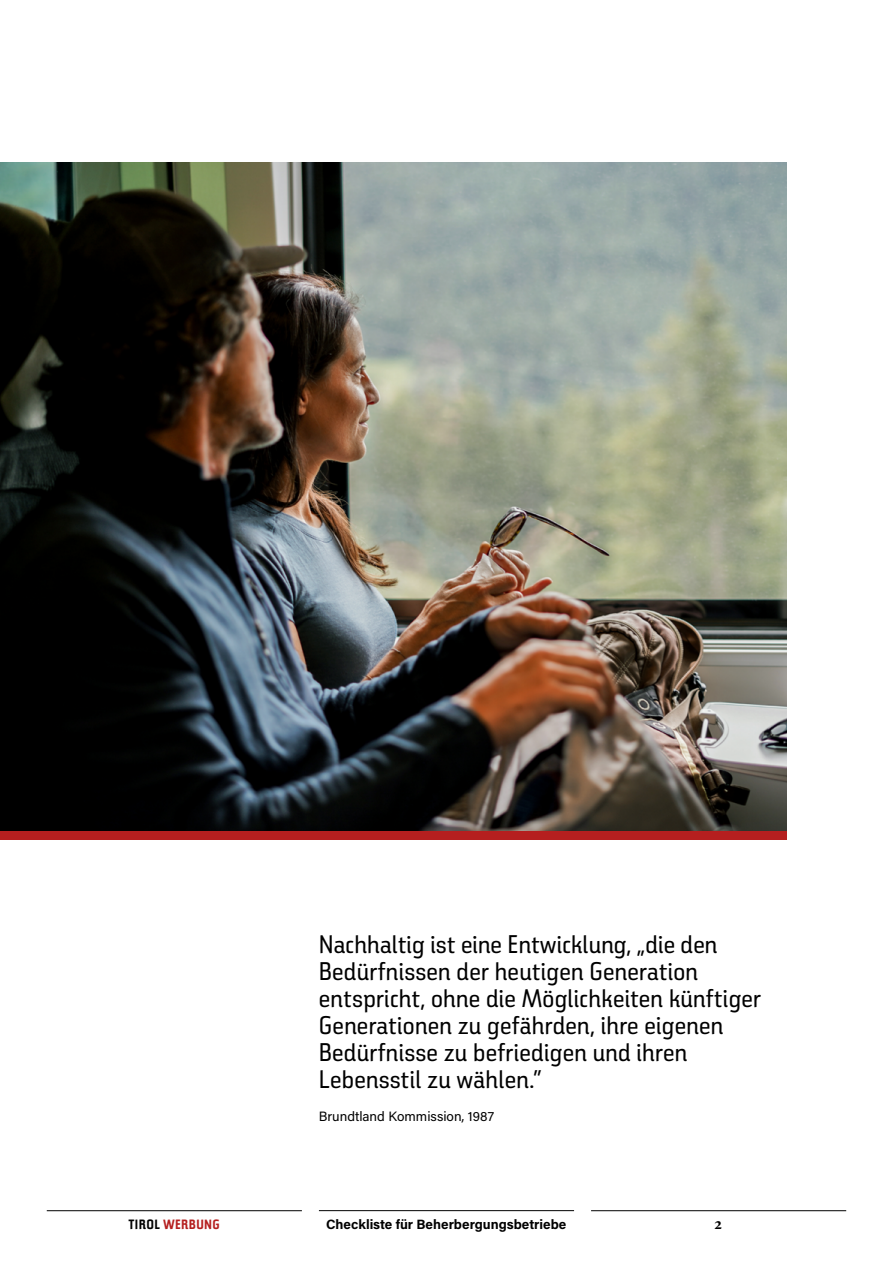
<style>
.page{position:relative;width:893px;height:1263px;background:#fff}
.page>*{position:absolute;margin:0;border:0;box-sizing:border-box;transform-origin:0 0}
.t1{font:25.5px/27.2px "Tirol Sans";letter-spacing:.01em;color:#000}
.t2{font:700 13.5px "Acumin Pro";color:#000}
.t3{font:13.5px "Acumin Pro";color:#000}
.t4{font:700 13.5px "Tirol Sans";letter-spacing:.025em;color:#b51f1f}
.t5{font:700 13.5px "Lava LCG";color:#000}
.s1{color:#000}
</style>
<div class="page">
<hr style="left:47px;top:1210px;width:255px;height:1px;background:#000">
<hr style="left:591px;top:1210px;width:255px;height:1px;background:#000">
<img style="left:0;top:163px;width:787px;height:668px">
<div style="left:0;top:831px;width:787px;height:9px;background:#b51f1f"></div>
<hr style="left:319px;top:1210px;width:255px;height:1px;background:#000">
<p class="t1" style="left:319px;top:930px;width:444px">Nachhaltig ist eine Entwicklung, „die den Bedürfnissen der heutigen Generation entspricht, ohne die Möglichkeiten künftiger Generationen zu gefährden, ihre eigenen Bedürfnisse zu befriedigen und ihren Lebensstil zu wählen.“</p>
<p class="t3" style="left:319px;top:1106px;width:177px">Brundtland Kommission, 1987</p>
<p class="t2" style="left:326px;top:1215px;width:242px">Checkliste für Beherbergungsbetriebe</p>
<p class="t4" style="left:129px;top:1216px;width:93px"><span class="s1">TIROL</span> WERBUNG</p>
<p class="t5" style="left:715px;top:1214px;width:9px">2</p>
</div>
